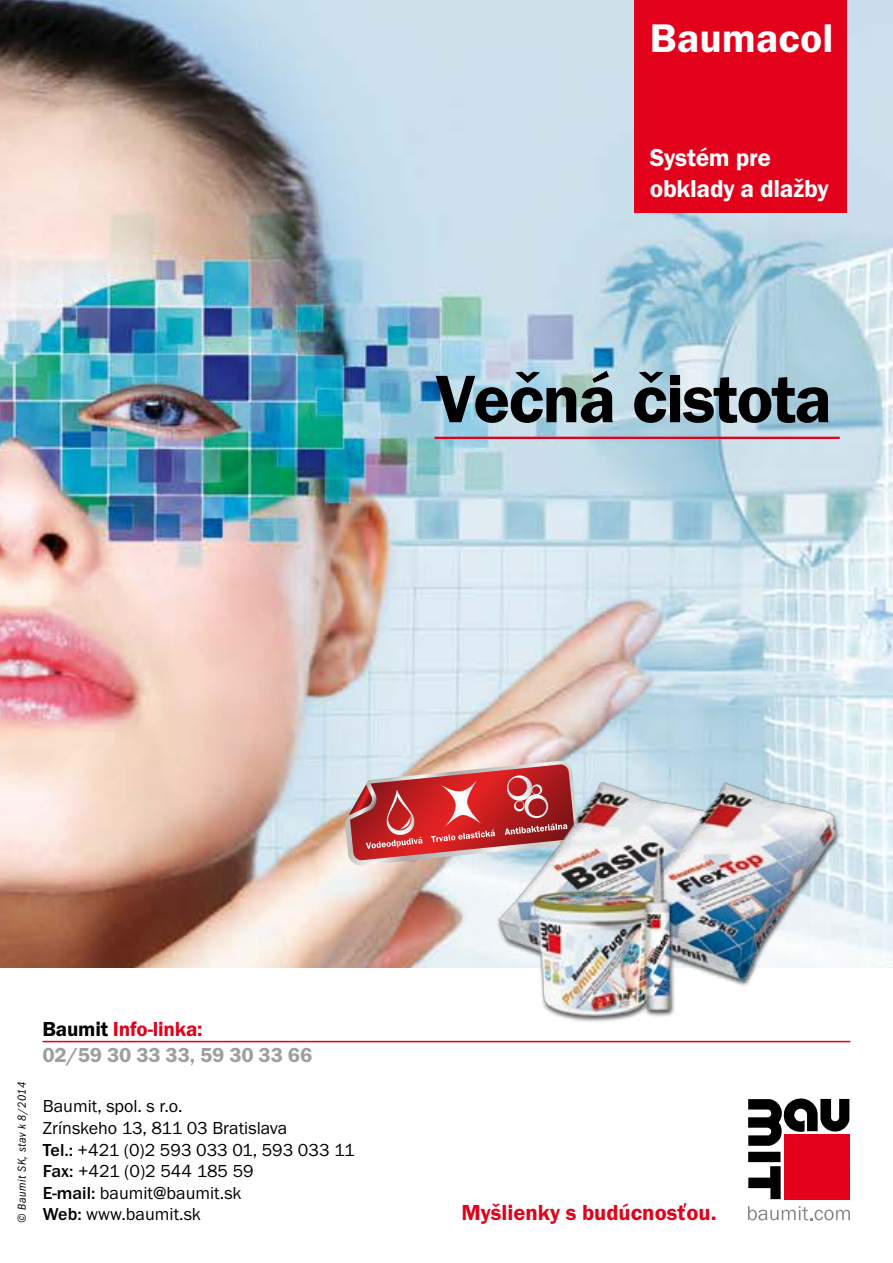
<style>
.page{position:relative;width:893px;height:1263px;background:#fff}
.page>*{position:absolute;margin:0;border:0;box-sizing:border-box;transform-origin:0 0}
.t1{font:69.45px "Franklin Got Itc TOT Dem";letter-spacing:-.025em;color:#000}
.t2{font:41.4px "Franklin Got Itc TOT Dem";letter-spacing:.005em;color:#fff}
.t3{font:600 25.35px/30.5px "Franklin Got Itc TCE";letter-spacing:-.01em;color:#fff}
.t4{font:22.5px "Franklin Got Itc TOT Dem";color:#e2001a}
.t5{font:21px/25.5px "Franklin Got Itc TOT Dem";letter-spacing:-.01em;color:#9c9e9f}
.t6{font:18px/21.6px "Franklin Got Itc TOT Boo";color:#000}
.t7{font:12px "Franklin Got Itc TOT Boo Con Ita";letter-spacing:.05em;color:#000}
.s1{color:#000}
.s2{color:#e2001a}
.s3{font-family:"Franklin Got Itc TOT";font-weight:500}
</style>
<div class="page">
<img style="left:0;top:0;width:893px;height:967px">
<svg style="left:345px;top:761px;width:234px;height:105px;background:#ce7070"></svg>
<img style="left:472px;top:774px;width:378px;height:248px">
<div style="left:634px;top:0;width:212px;height:213px;background:#e2001a"></div>
<hr style="left:43px;top:1041px;width:807px;height:1px;background:#e2001a">
<svg style="left:748px;top:1098px;width:102px;height:101px"></svg>
<div style="left:784px;top:1134px;width:66px;height:65px;background:#e2001a"></div>
<svg style="left:748px;top:1206px;width:102px;height:14px"></svg>
<hr style="left:435px;top:437px;width:405px;height:2px;background:#e2001a">
<h2 class="t2" style="left:650px;top:15px;width:185px">Baumacol</h2>
<h3 class="t3" style="left:650px;top:143px;width:181px">Systém pre obklady a dlažby</h3>
<h1 class="t1" style="left:436px;top:360px;width:397px">Večná čistota</h1>
<p class="t7" style="left:15px;top:1222px;width:142px;rotate:-90deg">© Baumit SK, stav k 8/2014</p>
<p class="t5" style="left:43px;top:1017px;width:271px"><span class="s1">Baumit</span> <span class="s2">Info-linka:<br></span>02/59 30 33 33, 59 30 33 66</p>
<p class="t6" style="left:43px;top:1096px;width:313px">Baumit, spol. s r.o.<br>Zrínskeho 13, 811 03 Bratislava<br><span class="s3">Tel.:</span> +421 (0)2 593 033 01, 593 033 11<br><span class="s3">Fax:</span> +421 (0)2 544 185 59<br><span class="s3">E-mail:</span> baumit@baumit.sk<br><span class="s3">Web:</span> www.baumit.sk</p>
<p class="t4" style="left:462px;top:1200px;width:256px">Myšlienky s budúcnosťou.</p>
</div>
